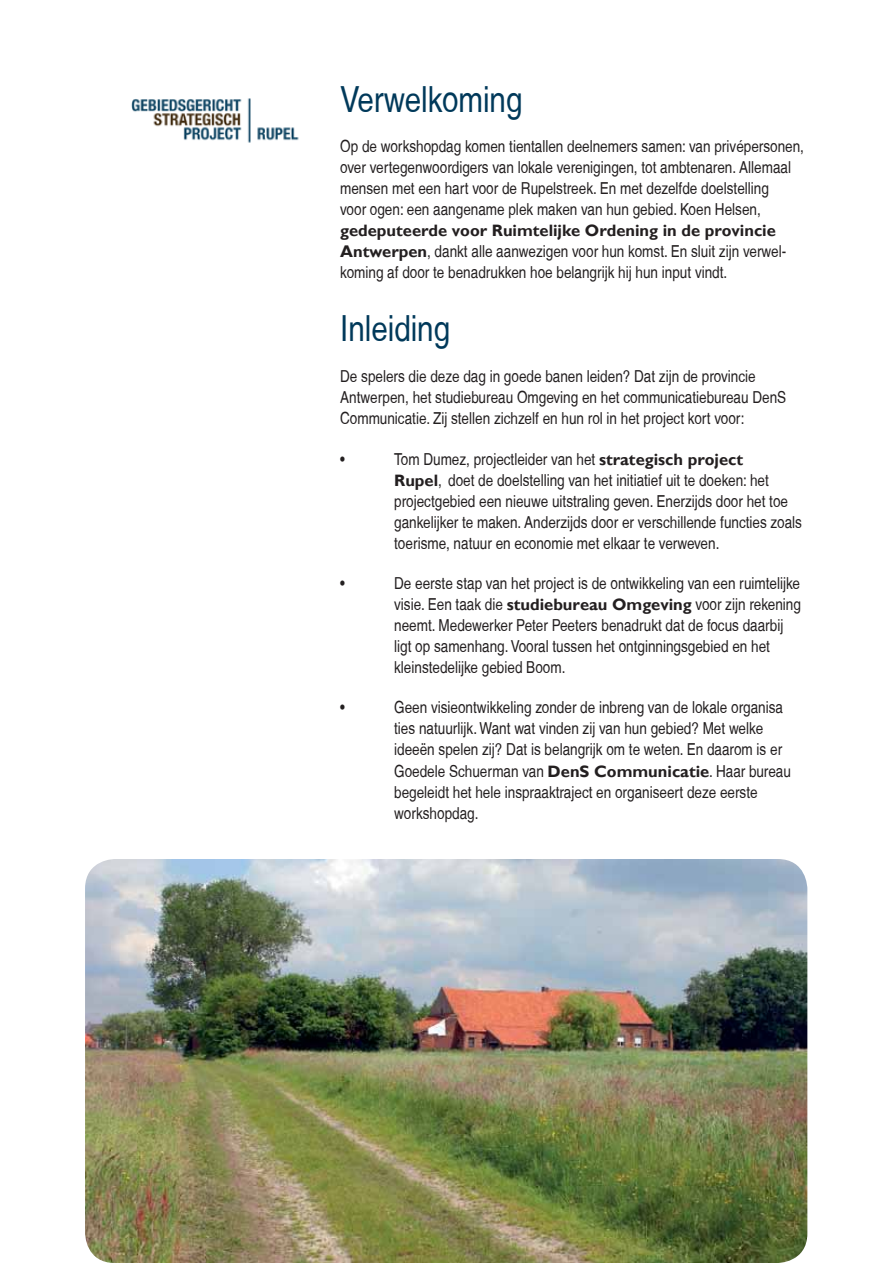
<style>
.page{position:relative;width:893px;height:1263px;background:#fff}
.page>*{position:absolute;margin:0;border:0;box-sizing:border-box;transform-origin:0 0}
.t1{font:condensed 36px "Helvetica";color:#00395a}
.t2{font:condensed 16.5px/21px "Helvetica";color:#231f20}
.t3{font:700 16.5px "Gill Sans";color:#231f20}
.s1{font-family:"Gill Sans";font-weight:700;font-stretch:normal}
</style>
<div class="page">
<img style="left:131px;top:98px;width:168px;height:45px">
<img style="left:85px;top:859px;width:722px;height:404px">
<h1 class="t1" style="left:340px;top:78px;width:184px">Verwelkoming</h1>
<p class="t2" style="left:340px;top:136px;width:465px">Op de workshopdag komen tientallen deelnemers samen: van privépersonen, over vertegenwoordigers van lokale verenigingen, tot ambtenaren. Allemaal mensen met een hart voor de Rupelstreek. En met dezelfde doelstelling<br>voor ogen: een aangename plek maken van hun gebied. Koen Helsen,</p>
<p class="t3" style="left:340px;top:221px;width:437px">gedeputeerde voor Ruimtelijke Ordening in de provincie</p>
<p class="t2" style="left:340px;top:241px;width:447px"><span class="s1">Antwerpen</span>, dankt alle aanwezigen voor hun komst. En sluit zijn verwel&shy;koming af door te benadrukken hoe belangrijk hij hun input vindt.</p>
<h1 class="t1" style="left:340px;top:308px;width:111px">Inleiding</h1>
<p class="t2" style="left:340px;top:366px;width:448px">De spelers die deze dag in goede banen leiden? Dat zijn de provincie<br>Antwerpen, het studiebureau Omgeving en het communicatiebureau DenS<br>Communicatie. Zij stellen zichzelf en hun rol in het project kort voor:</p>
<p class="t2" style="left:340px;top:449px;width:6px">•</p>
<p class="t2" style="left:394px;top:449px;width:409px">Tom Dumez, projectleider van het <span class="s1">strategisch project<br>Rupel</span>, doet de doelstelling van het initiatief uit te doeken: het projectgebied een nieuwe uitstraling geven. Enerzijds door het toe gankelijker te maken. Anderzijds door er verschillende functies zoals toerisme, natuur en economie met elkaar te verweven.</p>
<p class="t2" style="left:340px;top:572px;width:6px">•</p>
<p class="t2" style="left:394px;top:572px;width:408px">De eerste stap van het project is de ontwikkeling van een ruimtelijke visie. Een taak die <span class="s1">studiebureau Omgeving</span> voor zijn rekening neemt. Medewerker Peter Peeters benadrukt dat de focus daarbij ligt op samenhang. Vooral tussen het ontginningsgebied en het kleinstedelijke gebied Boom.</p>
<p class="t2" style="left:340px;top:697px;width:6px">•</p>
<p class="t2" style="left:394px;top:697px;width:398px">Geen visieontwikkeling zonder de inbreng van de lokale organisa ties natuurlijk. Want wat vinden zij van hun gebied? Met welke ideeën spelen zij? Dat is belangrijk om te weten. En daarom is er Goedele Schuerman van <span class="s1">DenS Communicatie</span>. Haar bureau begeleidt het hele inspraaktraject en organiseert deze eerste workshopdag.</p>
</div>
